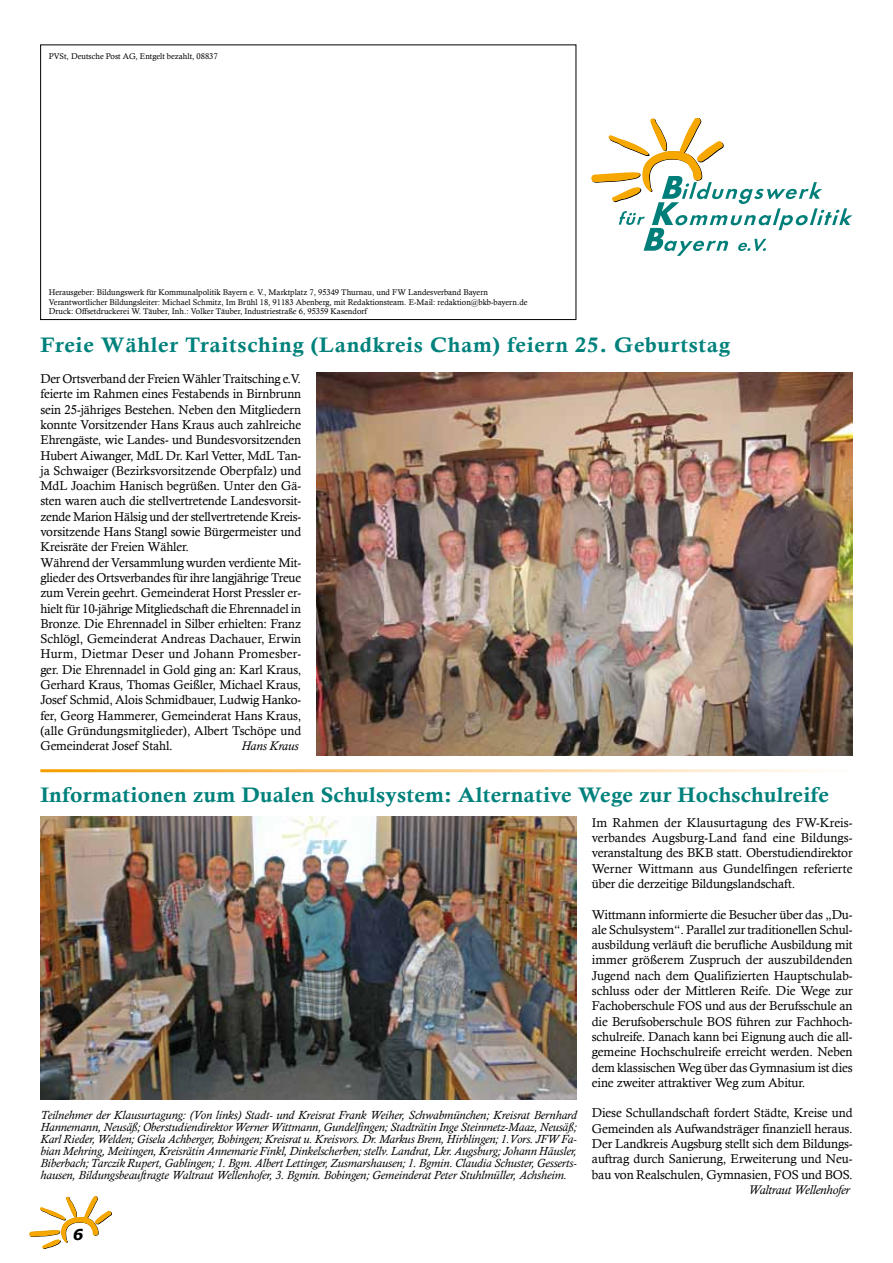
<style>
.page{position:relative;width:893px;height:1263px;background:#fff}
.page>*{position:absolute;margin:0;border:0;box-sizing:border-box;transform-origin:0 0}
.t1{font:21px "Calis MT Bol";letter-spacing:.01em;color:#00817c;scale:1.07 1}
.t2{font:21px "Calis MT Bol";letter-spacing:.03em;color:#00817c;scale:1.07 1}
.t3{font:italic 700 15px "Verdana";color:#000}
.t4{font:12.75px/15.3px "Calisto";letter-spacing:-.01em;color:#000;text-align:justify}
.t5{font:italic 12.75px "Calisto";letter-spacing:-.01em;color:#000}
.t6{font:italic 12px/12px "Calisto";color:#000;text-align:justify}
.t7{font:8.25px/9.8px "Calisto";color:#000}
</style>
<div class="page">
<svg style="left:30px;top:1196px;width:82px;height:53px"></svg>
<div style="left:40px;top:45px;width:536px;height:275px;border:1px solid #000"></div>
<svg style="left:592px;top:118px;width:261px;height:138px"></svg>
<div style="left:73px;top:1228px;width:15px;height:15px;background:#fff"></div>
<img style="left:316px;top:373px;width:537px;height:382px">
<img style="left:40px;top:816px;width:537px;height:284px">
<p class="t7" style="left:49px;top:51px;width:170px">PVSt, Deutsche Post AG, Entgelt bezahlt, 08837</p>
<p class="t7" style="left:49px;top:287px;width:480px">Herausgeber: Bildungswerk für Kommunalpolitik Bayern e. V., Marktplatz 7, 95349 Thurnau, und FW Landesverband Bayern<br>Verantwortlicher Bildungsleiter: Michael Schmitz, Im Brühl 18, 91183 Abenberg, mit Redaktionsteam. E-Mail: redaktion@bkb-bayern.de<br>Druck: Offsetdruckerei W. Täuber, Inh.: Volker Täuber, Industriestraße 6, 95359 Kasendorf</p>
<h1 class="t2" style="left:40px;top:333px;width:646px">Freie Wähler Traitsching (Landkreis Cham) feiern 25. Geburtstag</h1>
<p class="t4" style="left:40px;top:371px;width:262px;text-align:left">Der Ortsverband der Freien Wähler Traitsching e.V. feierte im Rahmen eines Festabends in Birnbrunn sein 25-jähriges Bestehen. Neben den Mitgliedern konnte Vorsitzender Hans Kraus auch zahlreiche Ehrengäste, wie Landes- und Bundesvorsitzenden Hubert Aiwanger, MdL Dr. Karl Vetter, MdL Tan&shy;ja Schwaiger (Bezirksvorsitzende Oberpfalz) und MdL Joachim Hanisch begrüßen. Unter den Gä&shy;sten waren auch die stellvertretende Landesvorsit&shy;zende Marion Hälsig und der stellvertretende Kreis&shy;vorsitzende Hans Stangl sowie Bürgermeister und Kreisräte der Freien Wähler.<br>Während der Versammlung wurden verdiente Mit&shy;glieder des Ortsverbandes für ihre langjährige Treue zum Verein geehrt. Gemeinderat Horst Pressler er&shy;hielt für 10-jährige Mitgliedschaft die Ehrennadel in Bronze. Die Ehrennadel in Silber erhielten: Franz Schlögl, Gemeinderat Andreas Dachauer, Erwin Hurm, Dietmar Deser und Johann Promesber&shy;ger. Die Ehrennadel in Gold ging an: Karl Kraus, Gerhard Kraus, Thomas Geißler, Michael Kraus, Josef Schmid, Alois Schmidbauer, Ludwig Hanko&shy;fer, Georg Hammerer, Gemeinderat Hans Kraus, (alle Gründungsmitglieder), Albert Tschöpe und Gemeinderat Josef Stahl.</p>
<p class="t5" style="left:241px;top:738px;width:58px">Hans Kraus</p>
<h1 class="t1" style="left:40px;top:783px;width:739px">Informationen zum Dualen Schulsystem: Alternative Wege zur Hochschulreife</h1>
<p class="t6" style="left:40px;top:1109px;width:538px">Teilnehmer der Klausurtagung: (Von links) Stadt- und Kreisrat Frank Weiher, Schwabmünchen; Kreisrat Bernhard Hannemann, Neusäß; Oberstudiendirektor Werner Wittmann, Gundelfingen; Stadträtin Inge Steinmetz-Maaz, Neusäß; Karl Rieder, Welden; Gisela Achberger, Bobingen; Kreisrat u. Kreisvors. Dr. Markus Brem, Hirblingen; 1.Vors. JFW Fa&shy;bian Mehring, Meitingen, Kreisrätin Annemarie Finkl, Dinkelscherben; stellv. Landrat, Lkr. Augsburg; Johann Häusler, Biberbach; Tarczik Rupert, Gablingen; 1. Bgm. Albert Lettinger, Zusmarshausen; 1. Bgmin. Claudia Schuster, Gesserts&shy;hausen, Bildungsbeauftragte Waltraut Wellenhofer, 3. Bgmin. Bobingen; Gemeinderat Peter Stuhlmüller, Achsheim.</p>
<p class="t3" style="left:73px;top:1224px;width:12px">6</p>
<p class="t4" style="left:592px;top:815px;width:262px">Im Rahmen der Klausurtagung des FW-Kreis&shy;verbandes Augsburg-Land fand eine Bildungs&shy;veranstaltung des BKB statt. Oberstudiendirektor Werner Wittmann aus Gundelfingen referierte über die derzeitige Bildungslandschaft.</p>
<p class="t4" style="left:592px;top:906px;width:262px">Wittmann informierte die Besucher über das „Du&shy;ale Schulsystem“. Parallel zur traditionellen Schul&shy;ausbildung verläuft die berufliche Ausbildung mit immer größerem Zuspruch der auszubildenden Jugend nach dem Qualifizierten Hauptschulab&shy;schluss oder der Mittleren Reife. Die Wege zur Fachoberschule FOS und aus der Berufsschule an die Berufsoberschule BOS führen zur Fachhoch&shy;schulreife. Danach kann bei Eignung auch die all&shy;gemeine Hochschulreife erreicht werden. Neben dem klassischen Weg über das Gymnasium ist dies eine zweiter attraktiver Weg zum Abitur.</p>
<p class="t4" style="left:592px;top:1105px;width:262px">Diese Schullandschaft fordert Städte, Kreise und Gemeinden als Aufwandsträger finanziell heraus.<br>Der Landkreis Augsburg stellt sich dem Bildungs&shy;auftrag durch Sanierung, Erweiterung und Neu&shy;bau von Realschulen, Gymnasien, FOS und BOS.</p>
<p class="t5" style="left:748px;top:1182px;width:103px">Waltraut Wellenhofer</p>
</div>
